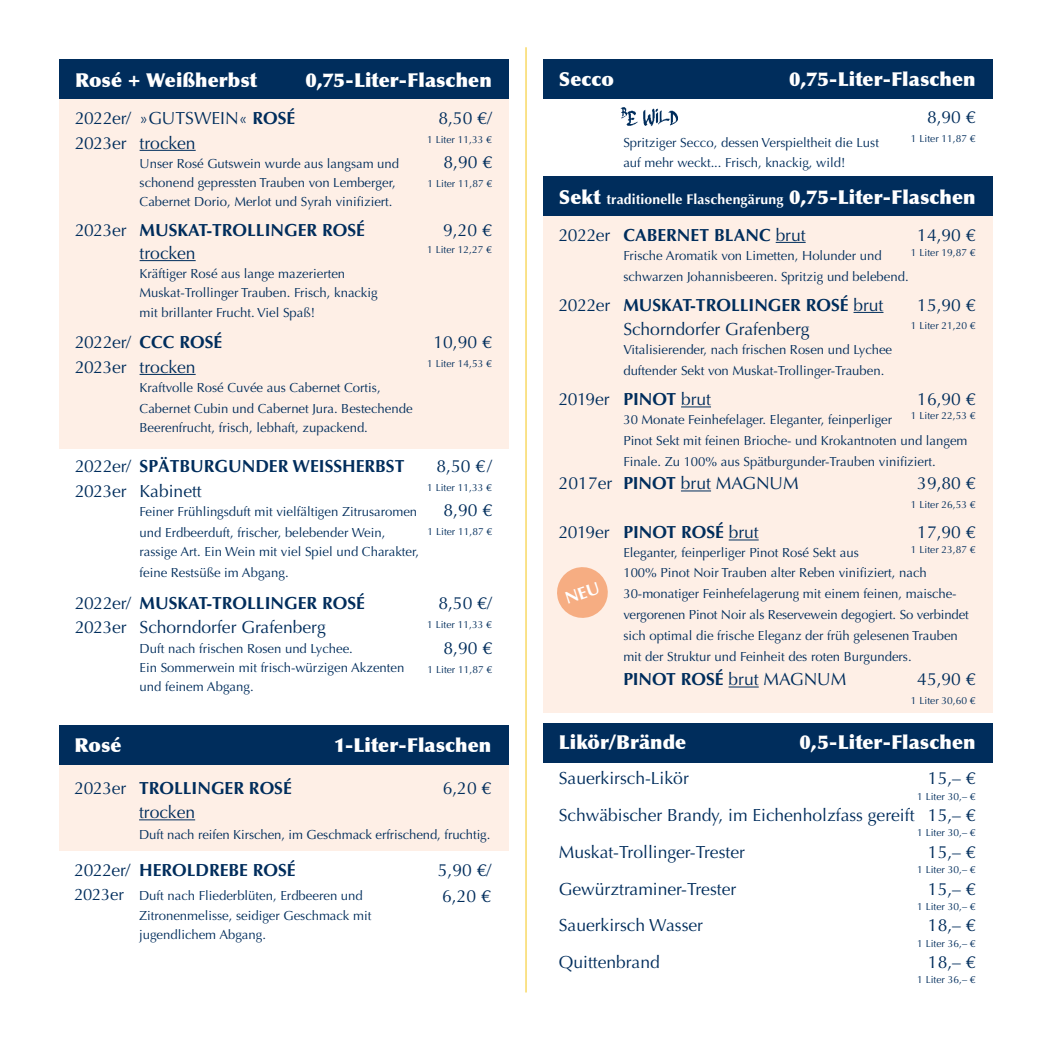
<style>
.page{position:relative;width:1042px;height:1042px;background:#fff}
.page>*{position:absolute;margin:0;border:0;box-sizing:border-box;transform-origin:0 0}
.t1{font:900 19.25px "Optima";letter-spacing:.005em;color:#fff}
.t2{font:17.5px "Optima";color:#002d5c}
.t3{font:700 17.5px "Optima";color:#002d5c}
.t4{font:700 14px "Optima";letter-spacing:.01em;color:#fff}
.t5{font:13.12px/21px "Optima";color:#002d5c}
.t6{font:10.15px "Optima";color:#002d5c}
.s1{font-weight:700}
.s2{font-weight:400}
.s3{font-size:16.62px}
.s4{font-weight:900;font-size:19.25px}
</style>
<div class="page">
<hr style="left:525px;top:47px;width:1px;height:945px;background:#f5c618">
<div style="left:59px;top:94px;width:449px;height:355px;background:#feefe6"></div>
<div style="left:543px;top:180px;width:449px;height:533px;background:#feefe6"></div>
<div style="left:60px;top:60px;width:448px;height:39px;background:#002d5c"></div>
<div style="left:543px;top:60px;width:449px;height:39px;background:#002d5c"></div>
<div style="left:543px;top:177px;width:449px;height:39px;background:#002d5c"></div>
<hr style="left:140px;top:150px;width:56px;height:1px;background:#002d5c">
<hr style="left:140px;top:260px;width:56px;height:1px;background:#002d5c">
<hr style="left:140px;top:374px;width:56px;height:1px;background:#002d5c">
<div style="left:543px;top:723px;width:449px;height:40px;background:#002d5c"></div>
<div style="left:59px;top:761px;width:449px;height:89px;background:#feefe6"></div>
<div style="left:59px;top:725px;width:449px;height:40px;background:#002d5c"></div>
<hr style="left:139px;top:819px;width:56px;height:1px;background:#002d5c">
<img style="left:620px;top:107px;width:58px;height:20px">
<svg style="left:776px;top:242px;width:29px;height:1px"></svg>
<hr style="left:853px;top:312px;width:30px;height:1px;background:#002d5c">
<hr style="left:681px;top:406px;width:30px;height:1px;background:#002d5c">
<hr style="left:681px;top:490px;width:30px;height:1px;background:#002d5c">
<svg style="left:729px;top:539px;width:29px;height:1px"></svg>
<hr style="left:728px;top:686px;width:31px;height:1px;background:#002d5c">
<svg style="left:557px;top:567px;width:51px;height:51px"></svg>
<h1 class="t1" style="left:75px;top:69px;width:183px">Rosé + Weißherbst</h1>
<h1 class="t1" style="left:305px;top:69px;width:188px">0,75-Liter-Flaschen</h1>
<h2 class="t2" style="left:75px;top:108px;width:222px">2022er/ »GUTSWEIN« <span class="s1">ROSÉ</span></h2>
<h2 class="t2" style="left:438px;top:108px;width:55px">8,50 €/</h2>
<h2 class="t2" style="left:75px;top:132px;width:122px">2023er trocken</h2>
<p class="t6" style="left:427px;top:133px;width:66px">1 Liter 11,33 €</p>
<p class="t5" style="left:140px;top:154px;width:261px;line-height:19.2px">Unser Rosé Gutswein wurde aus langsam und schonend gepressten Trauben von Lemberger,<br>Cabernet Dorio, Merlot und Syrah vinifiziert.</p>
<h2 class="t3" style="left:75px;top:220px;width:291px"><span class="s2">2023er</span> MUSKAT-TROLLINGER ROSÉ</h2>
<h2 class="t2" style="left:443px;top:220px;width:50px">9,20 €</h2>
<h2 class="t2" style="left:140px;top:243px;width:58px">trocken</h2>
<p class="t6" style="left:427px;top:244px;width:66px">1 Liter 12,27 €</p>
<p class="t5" style="left:140px;top:264px;width:240px;line-height:19.2px">Kräftiger Rosé aus lange mazerierten<br>Muskat-Trollinger Trauben. Frisch, knackig mit brillanter Frucht. Viel Spaß!</p>
<h2 class="t2" style="left:75px;top:332px;width:149px">2022er/ <span class="s1">CCC ROSÉ</span></h2>
<h2 class="t2" style="left:433px;top:332px;width:60px">10,90 €</h2>
<h2 class="t2" style="left:75px;top:356px;width:122px">2023er trocken</h2>
<p class="t6" style="left:427px;top:357px;width:66px">1 Liter 14,53 €</p>
<p class="t5" style="left:140px;top:377px;width:274px">Kraftvolle Rosé Cuvée aus Cabernet Cortis,<br>Cabernet Cubin und Cabernet Jura. Bestechende</p>
<p class="t5" style="left:140px;top:417px;width:230px">Beerenfrucht, frisch, lebhaft, zupackend.</p>
<h2 class="t3" style="left:75px;top:456px;width:331px"><span class="s2">2022er/</span> SPÄTBURGUNDER WEISSHERBST</h2>
<h2 class="t2" style="left:436px;top:456px;width:57px">8,50 €/</h2>
<h2 class="t2" style="left:75px;top:481px;width:128px">2023er Kabinett</h2>
<p class="t6" style="left:427px;top:482px;width:66px">1 Liter 11,33 €</p>
<p class="t5" style="left:140px;top:501px;width:279px">Feiner Frühlingsduft mit vielfältigen Zitrusaromen und Erdbeerduft, frischer, belebender Wein,</p>
<p class="t5" style="left:140px;top:542px;width:281px">rassige Art. Ein Wein mit viel Spiel und Charakter, feine Restsüße im Abgang.</p>
<h2 class="t3" style="left:75px;top:593px;width:291px"><span class="s2">2022er/</span> MUSKAT-TROLLINGER ROSÉ</h2>
<h2 class="t2" style="left:438px;top:593px;width:55px">8,50 €/</h2>
<h2 class="t2" style="left:75px;top:617px;width:252px">2023er Schorndorfer Grafenberg</h2>
<p class="t6" style="left:427px;top:618px;width:66px">1 Liter 11,33 €</p>
<p class="t5" style="left:140px;top:639px;width:266px;line-height:19.2px">Duft nach frischen Rosen und Lychee.<br>Ein Sommerwein mit frisch-würzigen Akzenten und feinem Abgang.</p>
<h2 class="t2" style="left:443px;top:152px;width:50px">8,90 €</h2>
<p class="t6" style="left:427px;top:178px;width:66px">1 Liter 11,87 €</p>
<h2 class="t2" style="left:443px;top:500px;width:50px">8,90 €</h2>
<p class="t6" style="left:427px;top:525px;width:66px">1 Liter 11,87 €</p>
<h2 class="t2" style="left:443px;top:638px;width:50px">8,90 €</h2>
<p class="t6" style="left:427px;top:663px;width:66px">1 Liter 11,87 €</p>
<h1 class="t1" style="left:75px;top:733px;width:48px">Rosé</h1>
<h1 class="t1" style="left:334px;top:733px;width:159px">1-Liter-Flaschen</h1>
<h2 class="t3" style="left:75px;top:777px;width:219px"><span class="s2">2023er</span> TROLLINGER ROSÉ</h2>
<h2 class="t2" style="left:443px;top:777px;width:50px">6,20 €</h2>
<h2 class="t2" style="left:139px;top:802px;width:58px">trocken</h2>
<p class="t5" style="left:139px;top:824px;width:353px">Duft nach reifen Kirschen, im Geschmack erfrischend, fruchtig.</p>
<h2 class="t3" style="left:75px;top:860px;width:223px"><span class="s2">2022er/</span> HEROLDREBE ROSÉ</h2>
<h2 class="t2" style="left:438px;top:860px;width:55px">5,90 €/</h2>
<p class="t5" style="left:139px;top:886px;width:234px;line-height:19.2px;text-indent:-64px"><span class="s3">2023er</span> Duft nach Fliederblüten, Erdbeeren und<br>Zitronenmelisse, seidiger Geschmack mit jugendlichem Abgang.</p>
<h2 class="t2" style="left:442px;top:886px;width:50px">6,20 €</h2>
<h1 class="t1" style="left:559px;top:68px;width:57px">Secco</h1>
<h1 class="t1" style="left:789px;top:68px;width:188px">0,75-Liter-Flaschen</h1>
<h2 class="t2" style="left:927px;top:107px;width:50px">8,90 €</h2>
<p class="t5" style="left:623px;top:133px;width:257px">Spritziger Secco, dessen Verspieltheit die Lust</p>
<p class="t6" style="left:911px;top:132px;width:66px">1 Liter 11,87 €</p>
<p class="t5" style="left:623px;top:152px;width:223px">auf mehr weckt... Frisch, knackig, wild!</p>
<p class="t4" style="left:559px;top:191px;width:418px"><span class="s4">Sekt</span> traditionelle Flaschengärung <span class="s4">0,75-Liter-Flaschen</span></p>
<h2 class="t3" style="left:559px;top:224px;width:248px"><span class="s2">2022er</span> CABERNET BLANC <span class="s2">brut</span></h2>
<h2 class="t2" style="left:917px;top:225px;width:60px">14,90 €</h2>
<p class="t5" style="left:623px;top:245px;width:260px">Frische Aromatik von Limetten, Holunder und</p>
<p class="t6" style="left:911px;top:246px;width:66px">1 Liter 19,87 €</p>
<p class="t5" style="left:623px;top:266px;width:287px">schwarzen Johannisbeeren. Spritzig und belebend.</p>
<h2 class="t3" style="left:559px;top:294px;width:326px"><span class="s2">2022er</span> MUSKAT-TROLLINGER ROSÉ <span class="s2">brut</span></h2>
<h2 class="t2" style="left:917px;top:295px;width:60px">15,90 €</h2>
<h2 class="t2" style="left:623px;top:319px;width:188px">Schorndorfer Grafenberg</h2>
<p class="t6" style="left:911px;top:320px;width:66px">1 Liter 21,20 €</p>
<p class="t5" style="left:623px;top:340px;width:270px">Vitalisierender, nach frischen Rosen und Lychee duftender Sekt von Muskat-Trollinger-Trauben.</p>
<h2 class="t2" style="left:559px;top:389px;width:154px">2019er <span class="s1">PINOT</span> brut</h2>
<h2 class="t2" style="left:917px;top:389px;width:60px">16,90 €</h2>
<p class="t5" style="left:623px;top:410px;width:270px">30 Monate Feinhefelager. Eleganter, feinperliger</p>
<p class="t6" style="left:911px;top:409px;width:66px">1 Liter 22,53 €</p>
<p class="t5" style="left:623px;top:431px;width:346px">Pinot Sekt mit feinen Brioche- und Krokantnoten und langem<br>Finale. Zu 100% aus Spätburgunder-Trauben vinifiziert.</p>
<h2 class="t2" style="left:559px;top:473px;width:241px">2017er <span class="s1">PINOT</span> brut MAGNUM</h2>
<h2 class="t2" style="left:917px;top:473px;width:60px">39,80 €</h2>
<p class="t6" style="left:911px;top:498px;width:66px">1 Liter 26,53 €</p>
<h2 class="t2" style="left:559px;top:522px;width:201px">2019er <span class="s1">PINOT ROSÉ</span> brut</h2>
<h2 class="t2" style="left:917px;top:522px;width:60px">17,90 €</h2>
<p class="t5" style="left:623px;top:543px;width:237px">Eleganter, feinperliger Pinot Rosé Sekt aus</p>
<p class="t6" style="left:911px;top:544px;width:66px">1 Liter 23,87 €</p>
<p class="t5" style="left:623px;top:562px;width:347px">100% Pinot Noir Trauben alter Reben vinifiziert, nach 30-monatiger Feinhefelagerung mit einem feinen, maische&shy;vergorenen Pinot Noir als Reservewein degogiert. So verbindet sich optimal die frische Eleganz der früh gelesenen Trauben mit der Struktur und Feinheit des roten Burgunders.</p>
<h2 class="t2" style="left:623px;top:669px;width:225px"><span class="s1">PINOT ROSÉ</span> brut MAGNUM</h2>
<h2 class="t2" style="left:917px;top:669px;width:60px">45,90 €</h2>
<p class="t6" style="left:911px;top:694px;width:66px">1 Liter 30,60 €</p>
<h1 class="t1" style="left:559px;top:731px;width:129px">Likör/Brände</h1>
<h1 class="t1" style="left:799px;top:731px;width:177px">0,5-Liter-Flaschen</h1>
<h2 class="t2" style="left:559px;top:768px;width:131px">Sauerkirsch-Likör</h2>
<h2 class="t2" style="left:928px;top:768px;width:49px">15,– €</h2>
<p class="t6" style="left:917px;top:790px;width:60px">1 Liter 30,– €</p>
<h2 class="t2" style="left:559px;top:805px;width:418px">Schwäbischer Brandy, im Eichenholzfass gereift 15,– €</h2>
<p class="t6" style="left:917px;top:827px;width:60px">1 Liter 30,– €</p>
<h2 class="t2" style="left:559px;top:842px;width:188px">Muskat-Trollinger-Trester</h2>
<h2 class="t2" style="left:928px;top:842px;width:49px">15,– €</h2>
<p class="t6" style="left:917px;top:863px;width:60px">1 Liter 30,– €</p>
<h2 class="t2" style="left:559px;top:878px;width:179px">Gewürztraminer-Trester</h2>
<h2 class="t2" style="left:928px;top:878px;width:49px">15,– €</h2>
<p class="t6" style="left:917px;top:900px;width:60px">1 Liter 30,– €</p>
<h2 class="t2" style="left:559px;top:915px;width:146px">Sauerkirsch Wasser</h2>
<h2 class="t2" style="left:928px;top:915px;width:49px">18,– €</h2>
<p class="t6" style="left:917px;top:937px;width:60px">1 Liter 36,– €</p>
<h2 class="t2" style="left:559px;top:952px;width:102px">Quittenbrand</h2>
<h2 class="t2" style="left:928px;top:952px;width:49px">18,– €</h2>
<p class="t6" style="left:917px;top:974px;width:60px">1 Liter 36,– €</p>
</div>
